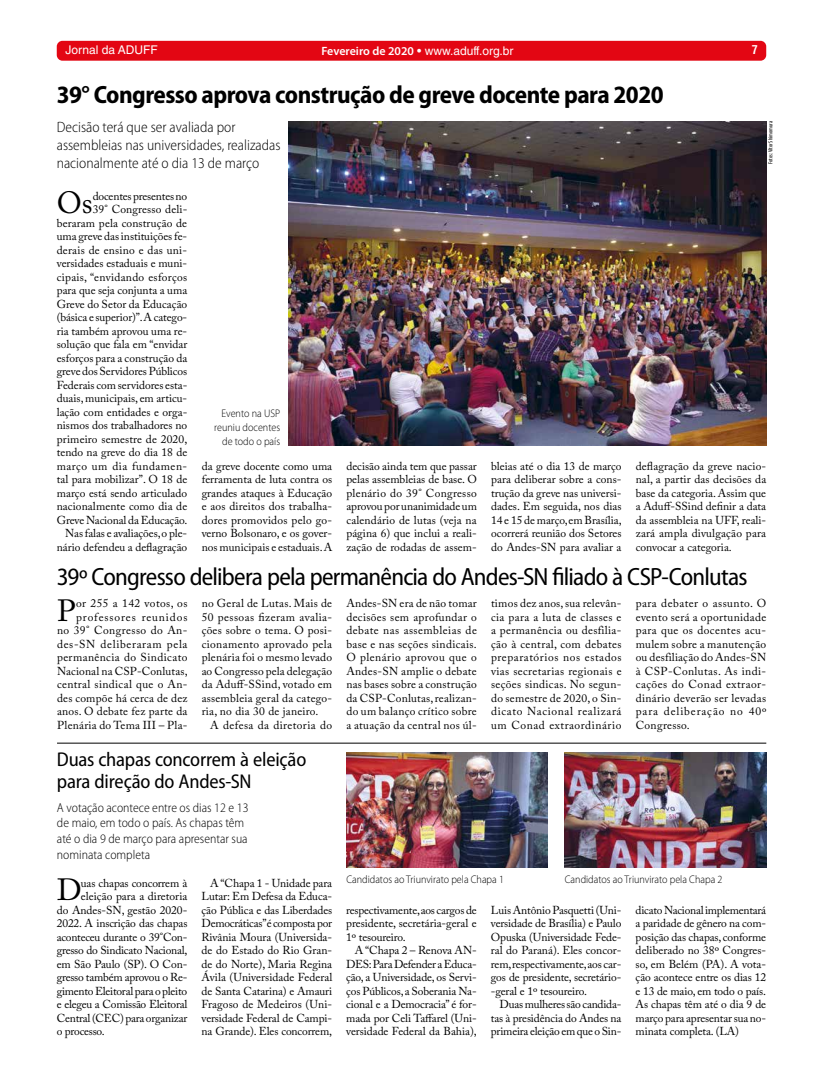
<style>
.page{position:relative;width:823px;height:1078px;background:#fff}
.page>*{position:absolute;margin:0;border:0;box-sizing:border-box;transform-origin:0 0}
.t1{font:30.5px "Adobe Caslon Pro";color:#000}
.t2{font:semi-condensed 25px "Myriad Pro";letter-spacing:-.03em;color:#000}
.t3{font:700 semi-condensed 25px "Myriad Pro";letter-spacing:-.02em;color:#000}
.t4{font:semi-condensed 20px/22px "Myriad Pro";letter-spacing:-.01em;color:#000}
.t5{font:300 semi-condensed 15px/18px "Myriad Pro";color:#000}
.t6{font:300 semi-condensed 13px/15.6px "Myriad Pro";color:#000}
.t7{font:12px "Helvetica LT Std";color:#fff}
.t8{font:700 condensed 12px "Helvetica LT Std";color:#fff}
.t9{font:11.5px/13.5px "Adobe Caslon Pro";color:#000;text-align:justify}
.t10{font:11.5px/13.5px "Adobe Caslon Pro";letter-spacing:.035em;color:#000;text-align:right}
.t11{font:11.5px "Adobe Caslon Pro";letter-spacing:-.02em;color:#000}
.t12{font:300 11px/14px "Myriad Pro";color:#000;text-align:right;scale:.92 1}
.t13{font:condensed 6px "Myriad Pro";color:#000}
.s1{font-family:"Myriad Pro";font-weight:600}
</style>
<div class="page">
<div style="left:57px;top:41px;width:708px;height:20px;background:#e30613;border-radius:6px"></div>
<img style="left:288px;top:121px;width:477px;height:324px">
<img style="left:346px;top:752px;width:201px;height:115px">
<img style="left:564px;top:752px;width:201px;height:115px">
<hr style="left:57px;top:742px;width:708px;height:1px;background:#000">
<p class="t7" style="left:65px;top:43px;width:94px">Jornal da ADUFF</p>
<p class="t7" style="left:321px;top:44px;width:193px"><span class="s1">Fevereiro de 2020</span> • www.aduff.org.br</p>
<p class="t8" style="left:751px;top:42px;width:7px">7</p>
<h2 class="t3" style="left:57px;top:79px;width:608px">39° Congresso aprova construção de greve docente para 2020</h2>
<h3 class="t5" style="left:57px;top:118px;width:225px">Decisão terá que ser avaliada por assembleias nas universidades, realizadas nacionalmente até o dia 13 de março</h3>
<p class="t13" style="left:766px;top:164px;width:44px;rotate:-90deg">Fotos: Vitor Shimomura</p>
<h1 class="t1" style="left:57px;top:185px;width:37px">Os</h1>
<p class="t9" style="left:57px;top:189px;width:132px;text-align:right">docentes presentes no<br>39° Congresso deli&shy;beraram pela construção de uma greve das instituições fe&shy;derais de ensino e das uni&shy;versidades estaduais e muni&shy;cipais, “envidando esforços para que seja conjunta a uma<br>Greve do Setor da Educação (básica e superior)”. A catego&shy;ria também aprovou uma re&shy;solução que fala em “envidar esforços para a construção da greve dos Servidores Públicos<br>Federais com servidores esta&shy;duais, municipais, em articu&shy;lação com entidades e orga&shy;nismos dos trabalhadores no primeiro semestre de 2020, tendo na greve do dia 18 de março um dia fundamen&shy;tal para mobilizar”. O 18 de março está sendo articulado nacionalmente como dia de<br>Greve Nacional da Educação.<br>Nas falas e avaliações, o ple&shy;nário defendeu a deflagração</p>
<p class="t12" style="left:214px;top:406px;width:73px">Evento na USP reuniu docentes de todo o país</p>
<p class="t9" style="left:201px;top:459px;width:132px">da greve docente como uma ferramenta de luta contra os grandes ataques à Educação e aos direitos dos trabalha&shy;dores promovidos pelo go&shy;verno Bolsonaro, e os gover&shy;nos municipais e estaduais. A</p>
<p class="t9" style="left:346px;top:459px;width:132px">decisão ainda tem que passar pelas assembleias de base. O plenário do 39° Congresso aprovou por unanimidade um calendário de lutas (veja na página 6) que inclui a reali&shy;zação de rodadas de assem-</p>
<p class="t9" style="left:491px;top:459px;width:132px">bleias até o dia 13 de março para deliberar sobre a cons&shy;trução da greve nas universi&shy;dades. Em seguida, nos dias 14 e 15 de março, em Brasília, ocorrerá reunião dos Setores do Andes-SN para avaliar a</p>
<p class="t9" style="left:635px;top:459px;width:132px">deflagração da greve nacio&shy;nal, a partir das decisões da base da categoria. Assim que a Aduff-SSind definir a data da assembleia na UFF, reali&shy;zará ampla divulgação para convocar a categoria.</p>
<h2 class="t2" style="left:57px;top:561px;width:691px">39º Congresso delibera pela permanência do Andes-SN filiado à CSP-Conlutas</h2>
<p class="t10" style="left:57px;top:596px;width:132px">or 255 a 142 votos, os professores reunidos<br>no 39° Congresso do An&shy;des-SN deliberaram pela permanência do Sindicato<br>Nacional na CSP-Conlutas, central sindical que o An&shy;des compõe há cerca de dez anos. O debate fez parte da<br>Plenária do Tema III – Pla-</p>
<p class="t9" style="left:201px;top:596px;width:132px">no Geral de Lutas. Mais de 50 pessoas fizeram avalia&shy;ções sobre o tema. O posi&shy;cionamento aprovado pela plenária foi o mesmo levado ao Congresso pela delegação da Aduff-SSind, votado em assembleia geral da catego&shy;ria, no dia 30 de janeiro.</p>
<h1 class="t1" style="left:57px;top:592px;width:20px">P</h1>
<p class="t10" style="left:210px;top:717px;width:123px">A defesa da diretoria do</p>
<h3 class="t4" style="left:57px;top:748px;width:251px">Duas chapas concorrem à eleição para direção do Andes-SN</h3>
<p class="t6" style="left:57px;top:799px;width:193px">A votação acontece entre os dias 12 e 13 de maio, em todo o país. As chapas têm até o dia 9 de março para apresentar sua nominata completa</p>
<h1 class="t1" style="left:57px;top:871px;width:26px">D</h1>
<p class="t9" style="left:81px;top:875px;width:108px">uas chapas concorrem à</p>
<p class="t9" style="left:201px;top:875px;width:132px;text-indent:8px">A “Chapa 1 - Unidade para Lutar: Em Defesa da Educa&shy;ção Pública e das Liberdades Democráticas” é composta por Rivânia Moura (Universida&shy;de do Estado do Rio Gran&shy;de do Norte), Maria Regina Ávila (Universidade Federal de Santa Catarina) e Amauri Fragoso de Medeiros (Uni&shy;versidade Federal de Campi&shy;na Grande). Eles concorrem,</p>
<p class="t9" style="left:81px;top:889px;width:108px">eleição para a diretoria</p>
<p class="t9" style="left:57px;top:902px;width:132px">do Andes-SN, gestão 2020-</p>
<p class="t9" style="left:57px;top:916px;width:132px">2022. A inscrição das chapas</p>
<p class="t11" style="left:57px;top:929px;width:132px">aconteceu durante o 39°Con-</p>
<p class="t11" style="left:57px;top:943px;width:132px">gresso do Sindicato Nacional,</p>
<p class="t9" style="left:57px;top:956px;width:132px">em São Paulo (SP). O Con-</p>
<p class="t11" style="left:57px;top:970px;width:132px">gresso também aprovou o Re-</p>
<p class="t11" style="left:57px;top:983px;width:132px">gimento Eleitoral para o pleito</p>
<p class="t11" style="left:57px;top:997px;width:132px">e elegeu a Comissão Eleitoral</p>
<p class="t11" style="left:57px;top:1010px;width:132px">Central (CEC) para organizar</p>
<p class="t11" style="left:57px;top:1024px;width:49px">o processo.</p>
<p class="t9" style="left:346px;top:596px;width:132px">Andes-SN era de não tomar decisões sem aprofundar o debate nas assembleias de base e nas seções sindicais.<br>O plenário aprovou que o Andes-SN amplie o debate nas bases sobre a construção da CSP-Conlutas, realizan&shy;do um balanço crítico sobre a atuação da central nos úl-</p>
<p class="t9" style="left:491px;top:596px;width:132px">timos dez anos, sua relevân&shy;cia para a luta de classes e a permanência ou desfilia&shy;ção à central, com debates preparatórios nos estados vias secretarias regionais e seções sindicas. No segun&shy;do semestre de 2020, o Sin&shy;dicato Nacional realizará um Conad extraordinário</p>
<p class="t9" style="left:635px;top:596px;width:132px">para debater o assunto. O evento será a oportunidade para que os docentes acu&shy;mulem sobre a manutenção ou desfiliação do Andes-SN à CSP-Conlutas. As indi&shy;cações do Conad extraor&shy;dinário deverão ser levadas para deliberação no 40º Congresso.</p>
<p class="t12" style="left:346px;top:872px;width:173px">Candidatos ao Triunvirato pela Chapa 1</p>
<p class="t12" style="left:564px;top:872px;width:173px">Candidatos ao Triunvirato pela Chapa 2</p>
<p class="t9" style="left:346px;top:902px;width:132px">respectivamente, aos cargos de presidente, secretária-geral e 1º tesoureiro.</p>
<p class="t9" style="left:346px;top:943px;width:132px;text-indent:8px">A “Chapa 2 – Renova AN-DES: Para Defender a Educa&shy;ção, a Universidade, os Servi&shy;ços Públicos, a Soberania Na&shy;cional e a Democracia” é for&shy;mada por Celi Taffarel (Uni&shy;versidade Federal da Bahia),</p>
<p class="t9" style="left:490px;top:902px;width:132px">Luis Antônio Pasquetti (Uni&shy;versidade de Brasília) e Paulo Opuska (Universidade Fede&shy;ral do Paraná). Eles concor&shy;rem, respectivamente, aos car&shy;gos de presidente, secretário--geral e 1º tesoureiro.</p>
<p class="t9" style="left:490px;top:997px;width:132px;text-indent:8px">Duas mulheres são candida&shy;tas à presidência do Andes na primeira eleição em que o Sin-</p>
<p class="t9" style="left:635px;top:902px;width:132px">dicato Nacional implementará a paridade de gênero na com&shy;posição das chapas, conforme deliberado no 38º Congres&shy;so, em Belém (PA). A vota&shy;ção acontece entre os dias 12 e 13 de maio, em todo o país.<br>As chapas têm até o dia 9 de março para apresentar sua no&shy;minata completa. (LA)</p>
</div>
